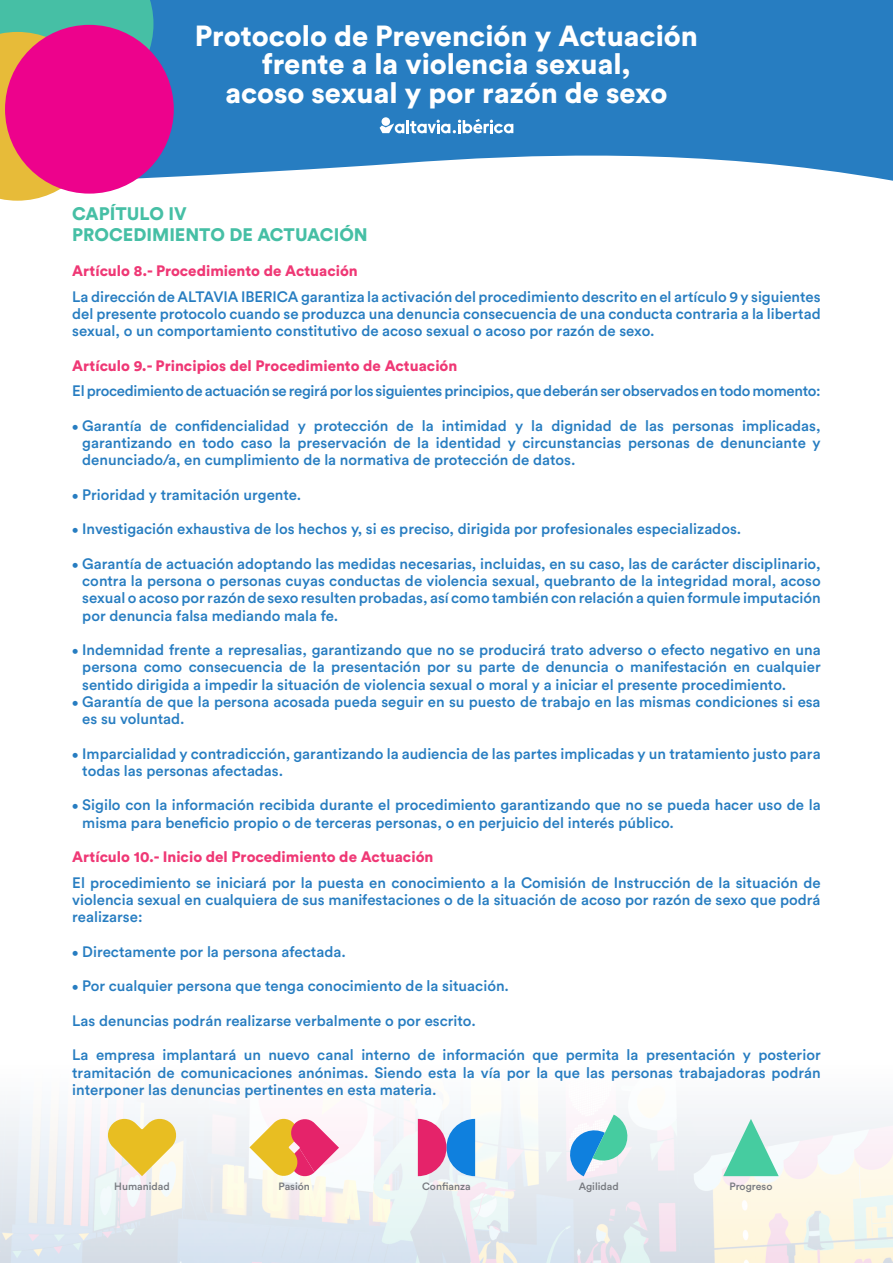
<style>
.page{position:relative;width:893px;height:1263px;background:#fff}
.page>*{position:absolute;margin:0;border:0;box-sizing:border-box;transform-origin:0 0}
.t1{font:900 28.8px/28.5px "Circular Std";color:#fff;text-align:center}
.t2{font:900 18px "Circular Std";color:#46bfa5}
.t3{font:500 15px/17.2px "Circular Std";color:#277dc1;text-align:justify}
.t4{font:900 15px "Circular Std";color:#ef3875}
.t5{font:500 15px "Circular Std";letter-spacing:-.02em;color:#277dc1}
.t6{font:500 10.5px "Circular Std";color:#777a80}
.s1{font-weight:900;font-size:12px}
</style>
<div class="page">
<img style="left:0;top:1108px;width:893px;height:155px">
<svg style="left:108px;top:1119px;width:68px;height:57px;background:#ecd16d"></svg>
<svg style="left:249px;top:1119px;width:90px;height:57px"></svg>
<svg style="left:418px;top:1119px;width:57px;height:57px;background:#9273b5"></svg>
<svg style="left:723px;top:1119px;width:56px;height:57px"></svg>
<svg style="left:567px;top:1114px;width:64px;height:62px"></svg>
<svg style="left:153px;top:0;width:740px;height:181px;background:#3b89c6"></svg>
<svg style="left:0;top:0;width:153px;height:201px;background:#98c48b"></svg>
<div style="left:5px;top:25px;width:169px;height:169px;background:#ed028c;border-radius:50%"></div>
<div style="left:236px;top:64px;width:69px;height:48px;background:#277dc1"></div>
<svg style="left:380px;top:119px;width:133px;height:15px"></svg>
<p class="t1" style="left:195px;top:21px;width:505px">Protocolo de Prevención y Actuación</p>
<p class="t1" style="left:225px;top:49px;width:444px">frente a la violencia sexual, acoso sexual y por razón de sexo</p>
<p class="t2" style="left:72px;top:201px;width:116px">CAPÍTULO IV</p>
<p class="t2" style="left:72px;top:223px;width:297px">PROCEDIMIENTO DE ACTUACIÓN</p>
<p class="t4" style="left:72px;top:261px;width:287px">Artículo 8.- Procedimiento de Actuación</p>
<p class="t3" style="left:72px;top:287px;width:750px">La dirección de ALTAVIA IBERICA garantiza la activación del procedimiento descrito en el artículo 9 y siguientes del presente protocolo cuando se produzca una denuncia consecuencia de una conducta contraria a la libertad sexual, o un comportamiento constitutivo de acoso sexual o acoso por razón de sexo.</p>
<p class="t4" style="left:72px;top:355px;width:387px">Artículo 9.- Principios del Procedimiento de Actuación</p>
<p class="t5" style="left:72px;top:382px;width:750px">El procedimiento de actuación se regirá por los siguientes principios, que deberán ser observados en todo momento:</p>
<p class="t3" style="left:82px;top:417px;width:740px;text-indent:-10px"><span class="s1">•</span> Garantía de confidencialidad y protección de la intimidad y la dignidad de las personas implicadas, garantizando en todo caso la preservación de la identidad y circunstancias personas de denunciante y denunciado/a, en cumplimiento de la normativa de protección de datos.</p>
<p class="t3" style="left:72px;top:486px;width:231px"><span class="s1">•</span> Prioridad y tramitación urgente.</p>
<p class="t3" style="left:72px;top:520px;width:670px"><span class="s1">•</span> Investigación exhaustiva de los hechos y, si es preciso, dirigida por profesionales especializados.</p>
<p class="t3" style="left:82px;top:555px;width:740px;text-indent:-10px"><span class="s1">•</span> Garantía de actuación adoptando las medidas necesarias, incluidas, en su caso, las de carácter disciplinario, contra la persona o personas cuyas conductas de violencia sexual, quebranto de la integridad moral, acoso sexual o acoso por razón de sexo resulten probadas, así como también con relación a quien formule imputación por denuncia falsa mediando mala fe.</p>
<p class="t3" style="left:82px;top:641px;width:740px;text-indent:-10px"><span class="s1">•</span> Indemnidad frente a represalias, garantizando que no se producirá trato adverso o efecto negativo en una persona como consecuencia de la presentación por su parte de denuncia o manifestación en cualquier sentido dirigida a impedir la situación de violencia sexual o moral y a iniciar el presente procedimiento.</p>
<p class="t3" style="left:82px;top:693px;width:740px;text-indent:-10px"><span class="s1">•</span> Garantía de que la persona acosada pueda seguir en su puesto de trabajo en las mismas condiciones si esa es su voluntad.</p>
<p class="t3" style="left:82px;top:744px;width:740px;text-indent:-10px"><span class="s1">•</span> Imparcialidad y contradicción, garantizando la audiencia de las partes implicadas y un tratamiento justo para todas las personas afectadas.</p>
<p class="t3" style="left:82px;top:796px;width:740px;text-indent:-10px"><span class="s1">•</span> Sigilo con la información recibida durante el procedimiento garantizando que no se pueda hacer uso de la misma para beneficio propio o de terceras personas, o en perjuicio del interés público.</p>
<p class="t4" style="left:72px;top:847px;width:363px">Artículo 10.- Inicio del Procedimiento de Actuación</p>
<p class="t3" style="left:72px;top:874px;width:750px">El procedimiento se iniciará por la puesta en conocimiento a la Comisión de Instrucción de la situación de violencia sexual en cualquiera de sus manifestaciones o de la situación de acoso por razón de sexo que podrá realizarse:</p>
<p class="t3" style="left:72px;top:943px;width:275px"><span class="s1">•</span> Directamente por la persona afectada.</p>
<p class="t3" style="left:72px;top:977px;width:438px"><span class="s1">•</span> Por cualquier persona que tenga conocimiento de la situación.</p>
<p class="t3" style="left:72px;top:1012px;width:405px">Las denuncias podrán realizarse verbalmente o por escrito.</p>
<p class="t3" style="left:72px;top:1046px;width:750px">La empresa implantará un nuevo canal interno de información que permita la presentación y posterior tramitación de comunicaciones anónimas. Siendo esta la vía por la que las personas trabajadoras podrán interponer las denuncias pertinentes en esta materia.</p>
<p class="t6" style="left:114px;top:1179px;width:57px">Humanidad</p>
<p class="t6" style="left:279px;top:1179px;width:33px">Pasión</p>
<p class="t6" style="left:422px;top:1179px;width:50px">Confianza</p>
<p class="t6" style="left:579px;top:1179px;width:42px">Agilidad</p>
<p class="t6" style="left:729px;top:1179px;width:44px">Progreso</p>
</div>
